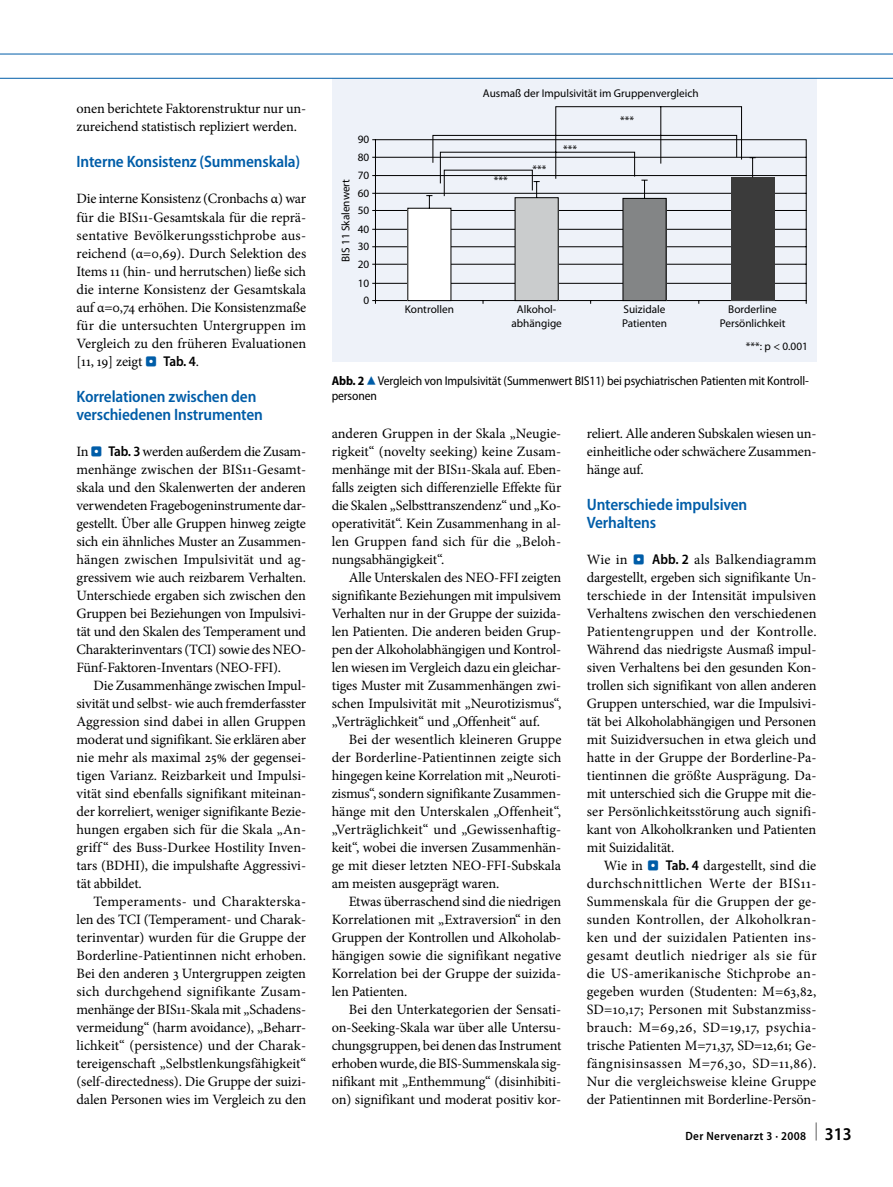
<style>
.page{position:relative;width:893px;height:1187px;background:#fff}
.page>*{position:absolute;margin:0;border:0;box-sizing:border-box;transform-origin:0 0}
._013_u2{font:600 semi-condensed 16.5px/18px "Myriad Pro";letter-spacing:-.01em;color:#005da8}
._010_fliesstext_mit{font:14.25px/18px "Minion Pro";letter-spacing:-.01em;color:#000;text-align:justify}
._010_fliesstext_ohne{font:14.25px/18px "Minion Pro";letter-spacing:-.01em;color:#000;text-align:justify}
._024_abb_legende{font:semi-condensed 12.75px/15px "Myriad Pro";letter-spacing:-.01em;color:#000}
.t1{font:600 semi-condensed 12px "Myriad Pro";letter-spacing:.03em;color:#000}
.t2{font:11.25px/17.7px "Myriad Pro";color:#000;text-align:center}
.s1{font-family:"S Buttons";font-size:13.5px;color:#005da8}
.s2{font-family:"Myriad Pro";font-weight:600;font-stretch:semi-condensed}
.s3{font-weight:700}
.s4{font-family:"S Buttons";font-stretch:normal;font-size:14.25px;color:#005da8}
.s5{font-size:18px}
</style>
<div class="page">
<div style="left:332px;top:79px;width:484px;height:283px;background:#eef2f9"></div>
<svg style="left:372px;top:139px;width:435px;height:165px"></svg>
<div style="left:731px;top:177px;width:43px;height:123px;background:#3b3b3b"></div>
<svg style="left:407px;top:106px;width:349px;height:195px"></svg>
<hr style="left:0;top:54px;width:893px;height:1px;background:#005da8">
<hr style="left:0;top:78px;width:893px;height:1px;background:#005da8">
<p class="_010_fliesstext_mit" style="left:77px;top:100px;width:231px">onen berichtete Faktorenstruktur nur un&shy;zureichend statistisch repliziert werden.</p>
<p class="_013_u2" style="left:77px;top:153px;width:225px">Interne Konsistenz (Summenskala)</p>
<p class="_010_fliesstext_ohne" style="left:77px;top:190px;width:231px">Die interne Konsistenz (Cronbachs α) war für die BIS11-Gesamtskala für die reprä&shy;sentative Bevölkerungsstichprobe aus&shy;reichend (α=0,69). Durch Selektion des Items 11 (hin- und herrutschen) ließe sich die interne Konsistenz der Gesamtskala auf α=0,74 erhöhen. Die Konsistenzmaße für die untersuchten Untergruppen im Vergleich zu den früheren Evaluationen [11, 19] zeigt <span class="s1">.</span> <span class="s2">Tab. 4</span>.</p>
<p class="_013_u2" style="left:77px;top:387px;width:188px">Korrelationen zwischen den verschiedenen Instrumenten</p>
<p class="_010_fliesstext_ohne" style="left:77px;top:442px;width:231px">In <span class="s1">.</span> <span class="s2">Tab. 3</span> werden außerdem die Zusam&shy;menhänge zwischen der BIS11-Gesamt&shy;skala und den Skalenwerten der anderen verwendeten Fragebogeninstrumente dar&shy;gestellt. Über alle Gruppen hinweg zeigte sich ein ähnliches Muster an Zusammen&shy;hängen zwischen Impulsivität und ag&shy;gressivem wie auch reizbarem Verhalten.<br>Unterschiede ergaben sich zwischen den Gruppen bei Beziehungen von Impulsivi&shy;tät und den Skalen des Temperament und Charakterinventars (TCI) sowie des NEO-Fünf-Faktoren-Inventars (NEO-FFI).</p>
<p class="_010_fliesstext_mit" style="left:77px;top:676px;width:231px;text-indent:17px">Die Zusammenhänge zwischen Impul&shy;sivität und selbst- wie auch fremderfasster Aggression sind dabei in allen Gruppen moderat und signifikant. Sie erklären aber nie mehr als maximal 25% der gegensei&shy;tigen Varianz. Reizbarkeit und Impulsi&shy;vität sind ebenfalls signifikant miteinan&shy;der korreliert, weniger signifikante Bezie&shy;hungen ergaben sich für die Skala „An&shy;griff “ des Buss-Durkee Hostility Inven&shy;tars (BDHI), die impulshafte Aggressivi&shy;tät abbildet.</p>
<p class="_010_fliesstext_mit" style="left:77px;top:892px;width:231px;text-indent:17px">Temperaments- und Charakterska&shy;len des TCI (Temperament- und Charak&shy;terinventar) wurden für die Gruppe der Borderline-Patientinnen nicht erhoben.<br>Bei den anderen 3 Untergruppen zeigten sich durchgehend signifikante Zusam&shy;menhänge der BIS11-Skala mit „Schadens&shy;vermeidung“ (harm avoidance), „Beharr&shy;lichkeit“ (persistence) und der Charak&shy;tereigenschaft „Selbstlenkungsfähigkeit“ (self-directedness). Die Gruppe der suizi&shy;dalen Personen wies im Vergleich zu den</p>
<p class="t2" style="left:483px;top:84px;width:217px">Ausmaß der Impulsivität im Gruppenvergleich</p>
<p class="t2" style="left:337px;top:262px;width:84px;rotate:-90deg">BIS 11 Skalenwert</p>
<p class="t2" style="left:358px;top:130px;width:13px;text-align:justify">90<br>80<br>70<br>60<br>50</p>
<p class="t2" style="left:358px;top:220px;width:13px;text-align:justify">40<br>30<br>20</p>
<p class="t2" style="left:358px;top:274px;width:13px;line-height:17.2px">10<br>0</p>
<p class="t2" style="left:405px;top:300px;width:51px">Kontrollen</p>
<p class="t2" style="left:494px;top:171px;width:16px">***</p>
<p class="t2" style="left:532px;top:160px;width:16px">***</p>
<p class="t2" style="left:563px;top:140px;width:16px">***</p>
<p class="t2" style="left:620px;top:111px;width:16px">***</p>
<p class="t2" style="left:511px;top:303px;width:52px;line-height:13.5px">Alkohol&shy;abhängige</p>
<p class="t2" style="left:622px;top:303px;width:46px;line-height:13.5px;text-align:left">Suizidale<br>Patienten</p>
<p class="t2" style="left:720px;top:303px;width:67px;line-height:13.5px">Borderline<br>Persönlichkeit</p>
<p class="t2" style="left:746px;top:337px;width:64px">***: p &lt; 0.001</p>
<p class="_024_abb_legende" style="left:332px;top:373px;width:479px"><span class="s3">Abb. 2</span><span class="s4">8</span>Vergleich von Impulsivität (Summenwert BIS11) bei psychiatrischen Patienten mit Kontroll&shy;personen</p>
<p class="_010_fliesstext_mit" style="left:332px;top:424px;width:231px">anderen Gruppen in der Skala „Neugie&shy;rigkeit“ (novelty seeking) keine Zusam&shy;menhänge mit der BIS11-Skala auf. Eben&shy;falls zeigten sich differenzielle Effekte für die Skalen „Selbsttranszendenz“ und „Ko&shy;operativität“. Kein Zusammenhang in al&shy;len Gruppen fand sich für die „Beloh&shy;nungsabhängigkeit“.</p>
<p class="_010_fliesstext_mit" style="left:332px;top:568px;width:231px;text-indent:17px">Alle Unterskalen des NEO-FFI zeigten signifikante Beziehungen mit impulsivem Verhalten nur in der Gruppe der suizida&shy;len Patienten. Die anderen beiden Grup&shy;pen der Alkoholabhängigen und Kontrol&shy;len wiesen im Vergleich dazu ein gleichar&shy;tiges Muster mit Zusammenhängen zwi&shy;schen Impulsivität mit „Neurotizismus“, „Verträglichkeit“ und „Offenheit“ auf.</p>
<p class="_010_fliesstext_mit" style="left:332px;top:730px;width:231px;text-indent:17px">Bei der wesentlich kleineren Gruppe der Borderline-Patientinnen zeigte sich hingegen keine Korrelation mit „Neuroti&shy;zismus“, sondern signifikante Zusammen&shy;hänge mit den Unterskalen „Offenheit“, „Verträglichkeit“ und „Gewissenhaftig&shy;keit“, wobei die inversen Zusammenhän&shy;ge mit dieser letzten NEO-FFI-Subskala am meisten ausgeprägt waren.</p>
<p class="_010_fliesstext_mit" style="left:332px;top:892px;width:231px;text-indent:17px">Etwas überraschend sind die niedrigen Korrelationen mit „Extraversion“ in den Gruppen der Kontrollen und Alkoholab&shy;hängigen sowie die signifikant negative Korrelation bei der Gruppe der suizida&shy;len Patienten.</p>
<p class="_010_fliesstext_mit" style="left:332px;top:1000px;width:231px;text-indent:17px">Bei den Unterkategorien der Sensati&shy;on-Seeking-Skala war über alle Untersu&shy;chungsgruppen, bei denen das Instrument erhoben wurde, die BIS-Summenskala sig&shy;nifikant mit „Enthemmung“ (disinhibiti&shy;on) signifikant und moderat positiv kor-</p>
<p class="_010_fliesstext_mit" style="left:587px;top:424px;width:231px">reliert. Alle anderen Subskalen wiesen un&shy;einheitliche oder schwächere Zusammen&shy;hänge auf.</p>
<p class="_013_u2" style="left:587px;top:495px;width:162px">Unterschiede impulsiven<br>Verhaltens</p>
<p class="_010_fliesstext_ohne" style="left:587px;top:550px;width:231px">Wie in <span class="s1">.</span> <span class="s2">Abb. 2</span> als Balkendiagramm dargestellt, ergeben sich signifikante Un&shy;terschiede in der Intensität impulsiven Verhaltens zwischen den verschiedenen Patientengruppen und der Kontrolle.<br>Während das niedrigste Ausmaß impul&shy;siven Verhaltens bei den gesunden Kon&shy;trollen sich signifikant von allen anderen Gruppen unterschied, war die Impulsivi&shy;tät bei Alkoholabhängigen und Personen mit Suizidversuchen in etwa gleich und hatte in der Gruppe der Borderline-Pa&shy;tientinnen die größte Ausprägung. Da&shy;mit unterschied sich die Gruppe mit die&shy;ser Persönlichkeitsstörung auch signifi&shy;kant von Alkoholkranken und Patienten mit Suizidalität.</p>
<p class="_010_fliesstext_mit" style="left:587px;top:856px;width:231px;text-indent:17px">Wie in <span class="s1">.</span> <span class="s2">Tab. 4</span> dargestellt, sind die durchschnittlichen Werte der BIS11- Summenskala für die Gruppen der ge&shy;sunden Kontrollen, der Alkoholkran&shy;ken und der suizidalen Patienten ins&shy;gesamt deutlich niedriger als sie für die US-amerikanische Stichprobe an&shy;gegeben wurden (Studenten: M=63,82, SD=10,17; Personen mit Substanzmiss&shy;brauch: M=69,26, SD=19,17, psychia&shy;trische Patienten M=71,37, SD=12,61; Ge&shy;fängnisinsassen M=76,30, SD=11,86).<br>Nur die vergleichsweise kleine Gruppe der Patientinnen mit Borderline-Persön-</p>
<p class="t1" style="left:685px;top:1129px;width:168px">Der Nervenarzt 3 · 2008 <sup>|</sup> <span class="s5">313</span></p>
</div>
